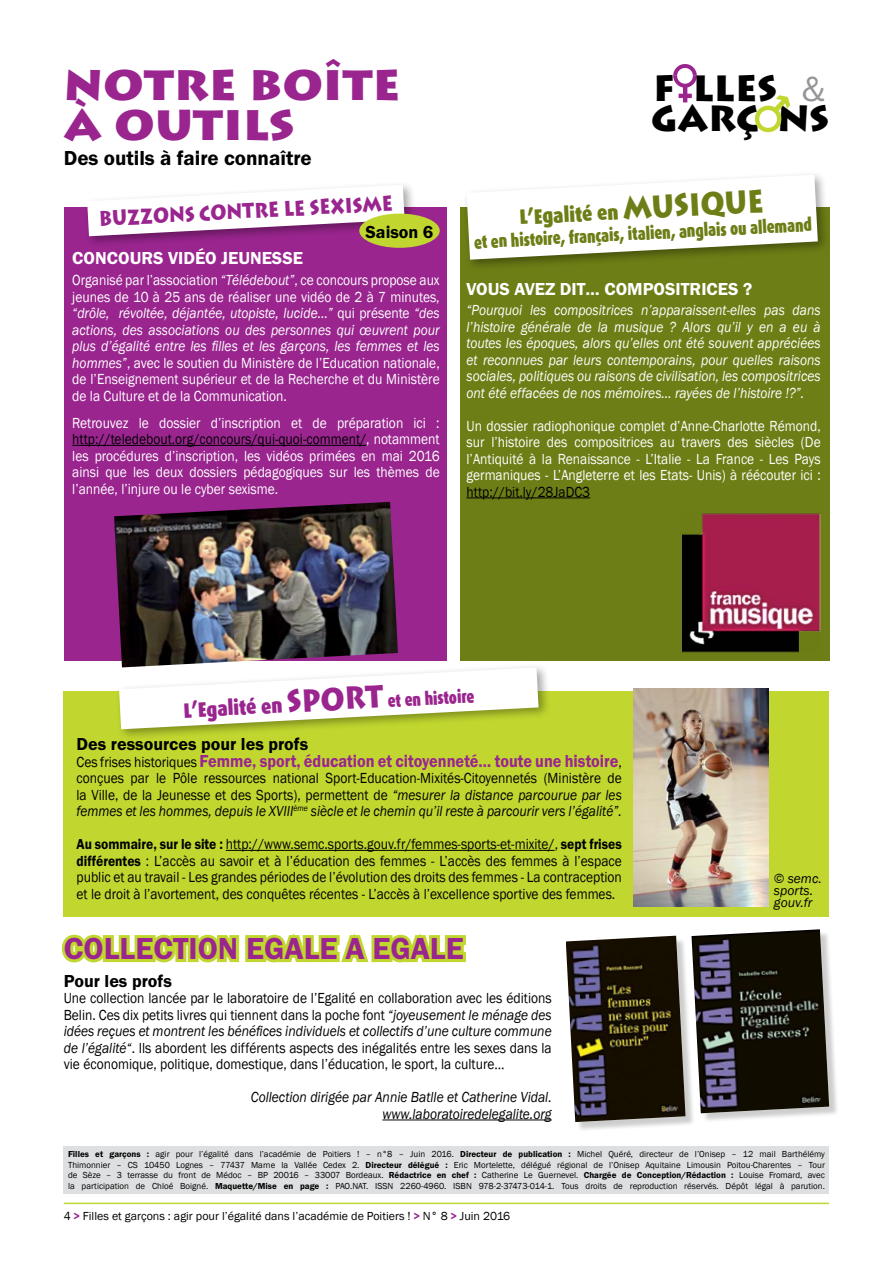
<style>
.page{position:relative;width:893px;height:1263px;background:#fff}
.page>*{position:absolute;margin:0;border:0;box-sizing:border-box;transform-origin:0 0}
.t1{font:900 49.5px/40.5px "Lithos Pro";color:#9a258f}
.t2{font:900 36px/30.5px "Lithos Pro";color:#000}
.t3{font:600 31.5px "Franklin Gothic Itc T";color:#9a258f}
.t4{font:600 21px "Franklin Gothic Itc T";color:#000}
.t5{font:900 21px "Lithos";color:#9a258f;scale:.85 1}
.t6{font:900 21px "Dax";color:#6c7e15;scale:.85 1}
.t7{font:600 18px/16.5px "Franklin Gothic Itc T";color:#9a258f;scale:.9 1}
.t8{font:900 18px "Dax";color:#6c7e15;scale:.76 1}
.t9{font:600 18px "Franklin Gothic Itc T";color:#fff}
.t10{font:900 18px "Dax";color:#9a258f;scale:.76 1}
.t11{font:600 18px "Franklin Gothic Itc T";color:#000}
.t12{font:15px/16.5px "Franklin Gothic";color:#000;text-align:justify;scale:.9 1}
.t13{font:15px/16.5px "Franklin Gothic";color:#fff;text-align:justify;scale:.9 1}
.t14{font:italic 15px/16.5px "Franklin Gothic";color:#fff;text-align:justify;scale:.9 1}
.t15{font:italic 15px/16.5px "Franklin Gothic";color:#000;text-align:right;scale:.9 1}
.t16{font:italic 13.5px/12px "Franklin Gothic";color:#000}
.t17{font:12px "Franklin Gothic";color:#000}
.t18{font:9px/10.5px "Franklin Gothic";color:#000;text-align:justify}
.s1{font-style:italic}
.s2{color:#000}
.s3{font-family:"Franklin Gothic Itc T";font-weight:400;color:#939598}
.s4{font-family:"Lithos";font-size:31.5px}
.s5{font-size:21px}
.s6{font-family:"Franklin Gothic";font-weight:400;font-size:15px;color:#000}
.s7{font-family:"Franklin Gothic Itc T";font-weight:600}
.s8{font-family:"Franklin Gothic Itc T";font-weight:600;color:#9a258f}
</style>
<div class="page">
<div style="left:64px;top:691px;width:765px;height:226px;background:#c1d72f"></div>
<hr style="left:64px;top:1202px;width:765px;height:2px;background:#c1d72f">
<div style="left:64px;top:1146px;width:765px;height:48px;background:#dedfe0"></div>
<svg style="left:673px;top:64px;width:24px;height:38px"></svg>
<svg style="left:755px;top:95px;width:35px;height:37px"></svg>
<svg style="left:61px;top:933px;width:405px;height:30px"></svg>
<hr style="left:382px;top:1119px;width:170px;height:1px;background:#000">
<hr style="left:226px;top:850px;width:329px;height:1px;background:#000">
<div style="left:460px;top:208px;width:369px;height:452px;background:#6c7e15"></div>
<div style="left:462px;top:171px;width:368px;height:101px;background:#000;opacity:.35"></div>
<svg style="left:467px;top:175px;width:351px;height:85px"></svg>
<div style="left:64px;top:208px;width:382px;height:452px;background:#9a258f"></div>
<div style="left:83px;top:181px;width:334px;height:67px;background:#000;opacity:.35"></div>
<svg style="left:87px;top:185px;width:318px;height:51px"></svg>
<div style="left:568px;top:938px;width:128px;height:194px;background:#000;opacity:.2"></div>
<div style="left:693px;top:931px;width:146px;height:192px;background:#000;opacity:.2"></div>
<svg style="left:566px;top:935px;width:263px;height:187px;background:#4e4841"></svg>
<img style="left:691px;top:929px;width:138px;height:184px">
<img style="left:634px;top:688px;width:134px;height:219px">
<div style="left:359px;top:214px;width:81px;height:34px;background:#c1d72f;border-radius:50%"></div>
<hr style="left:72px;top:445px;width:294px;height:1px;background:#000">
<hr style="left:467px;top:497px;width:123px;height:1px;background:#000">
<img style="left:114px;top:502px;width:284px;height:161px">
<img style="left:681px;top:513px;width:140px;height:139px">
<div style="left:115px;top:663px;width:436px;height:78px;background:#000;opacity:.35"></div>
<svg style="left:119px;top:667px;width:420px;height:62px"></svg>
<h1 class="t1" style="left:64px;top:63px;width:338px">notre boîte à outils</h1>
<h3 class="t4" style="left:64px;top:146px;width:250px">Des outils à faire connaître</h3>
<h3 class="t5" style="left:98px;top:206px;width:348px;rotate:-3deg">BUZZONS CONTRE LE SEXISME</h3>
<p class="t11" style="left:365px;top:221px;width:70px">Saison 6</p>
<p class="t9" style="left:72px;top:248px;width:232px">CONCOURS VIDÉO JEUNESSE</p>
<p class="t13" style="left:72px;top:272px;width:410px">Organisé par l’association <span class="s1">“Télédebout”</span>, ce concours propose aux jeunes de 10 à 25 ans de réaliser une vidéo de 2 à 7 minutes, <span class="s1">“drôle, révoltée, déjantée, utopiste, lucide…”</span> qui présente <span class="s1">“des actions, des associations ou des personnes qui œuvrent pour plus d’égalité entre les filles et les garçons, les femmes et les hommes”</span>, avec le soutien du Ministère de l’Education nationale, de l’Enseignement supérieur et de la Recherche et du Ministère de la Culture et de la Communication.</p>
<p class="t13" style="left:72px;top:415px;width:410px">Retrouvez le dossier d’inscription et de préparation ici : <span class="s2">http://teledebout.org/concours/qui-quoi-comment/</span>, notamment les procédures d’inscription, les vidéos primées en mai 2016 ainsi que les deux dossiers pédagogiques sur les thèmes de l’année, l’injure ou le cyber sexisme.</p>
<h2 class="t2" style="left:651px;top:74px;width:180px">F LLES <span class="s3">&amp;<br></span>GARÇ NS</h2>
<h3 class="t6" style="left:519px;top:205px;width:289px;rotate:-3deg">L’Egalité en <span class="s4">MUSIQUE</span></h3>
<p class="t8" style="left:473px;top:232px;width:447px;rotate:-3deg">et en histoire, français, italien, anglais ou allemand</p>
<p class="t9" style="left:467px;top:278px;width:287px">VOUS AVEZ DIT… COMPOSITRICES ?</p>
<p class="t14" style="left:467px;top:302px;width:395px">“Pourquoi les compositrices n’apparaissent-elles pas dans l’histoire générale de la musique ? Alors qu’il y en a eu à toutes les époques, alors qu’elles ont été souvent appréciées et reconnues par leurs contemporains, pour quelles raisons sociales, politiques ou raisons de civilisation, les compositrices ont été effacées de nos mémoires… rayées de l’histoire !?”.</p>
<p class="t13" style="left:467px;top:418px;width:395px">Un dossier radiophonique complet d’Anne-Charlotte Rémond, sur l’histoire des compositrices au travers des siècles (De l’Antiquité à la Renaissance - L’Italie - La France - Les Pays germaniques - L’Angleterre et les Etats- Unis) à réécouter ici :</p>
<p class="t12" style="left:467px;top:484px;width:139px">http://bit.ly/28JaDC3</p>
<p class="t10" style="left:183px;top:701px;width:384px;rotate:-3deg"><span class="s5">L’Egalité en</span> <span class="s4">sport</span> et en histoire</p>
<p class="t7" style="left:77px;top:736px;width:607px"><span class="s2">Des ressources pour les profs<br></span><span class="s6">Ces frises historiques</span> Femme, sport, éducation et citoyenneté… toute une histoire<span class="s6">,</span></p>
<p class="t12" style="left:77px;top:770px;width:607px">conçues par le Pôle ressources national Sport-Education-Mixités-Citoyennetés (Ministère de la Ville, de la Jeunesse et des Sports), permettent de <span class="s1">“mesurer la distance parcourue par les femmes et les hommes, depuis le XVIII</span><sup>ème</sup> <span class="s1">siècle et le chemin qu’il reste à parcourir vers l’égalité”.</span></p>
<p class="t12" style="left:77px;top:836px;width:607px"><span class="s7">Au sommaire, sur le site :</span> http://www.semc.sports.gouv.fr/femmes-sports-et-mixite/, <span class="s7">sept frises différentes</span> : L’accès au savoir et à l’éducation des femmes - L’accès des femmes à l’espace public et au travail - Les grandes périodes de l’évolution des droits des femmes - La contraception et le droit à l’avortement, des conquêtes récentes - L’accès à l’excellence sportive des femmes.</p>
<h3 class="t3" style="left:64px;top:930px;width:401px">COLLECTION EGALE A EGALE</h3>
<p class="t11" style="left:64px;top:970px;width:110px">Pour les profs</p>
<p class="t12" style="left:64px;top:990px;width:544px">Une collection lancée par le laboratoire de l’Egalité en collaboration avec les éditions Belin. Ces dix petits livres qui tiennent dans la poche font <span class="s1">“joyeusement le ménage des idées reçues et montrent les bénéfices individuels et collectifs d’une culture commune de l’égalité“</span>. Ils abordent les différents aspects des inégalités entre les sexes dans la vie économique, politique, domestique, dans l’éducation, le sport, la culture…</p>
<p class="t15" style="left:251px;top:1089px;width:336px">Collection dirigée par Annie Batlle et Catherine Vidal. www.laboratoiredelegalite.org</p>
<p class="t16" style="left:774px;top:873px;width:49px">© semc. sports. gouv.fr</p>
<p class="t18" style="left:68px;top:1149px;width:758px"><span class="s7">Filles et garçons :</span> agir pour l’égalité dans l’académie de Poitiers ! – n°8 – Juin 2016. <span class="s7">Directeur de publication :</span> Michel Quéré, directeur de l’Onisep – 12 mail Barthélémy Thimonnier – CS 10450 Lognes – 77437 Marne la Vallée Cedex 2. <span class="s7">Directeur délégué :</span> Eric Mortelette, délégué régional de l’Onisep Aquitaine Limousin Poitou-Charentes – Tour de Sèze – 3 terrasse du front de Médoc – BP 20016 – 33007 Bordeaux. <span class="s7">Rédactrice en chef :</span> Catherine Le Guernevel. <span class="s7">Chargée de Conception/Rédaction :</span> Louise Fromard, avec la participation de Chloé Boigné. <span class="s7">Maquette/Mise en page :</span> PAO.NAT. ISSN 2260-4960. ISBN 978-2-37473-014-1. Tous droits de reproduction réservés. Dépôt légal à parution.</p>
<p class="t17" style="left:64px;top:1209px;width:448px">4 <span class="s8">&gt;</span> Filles et garçons : agir pour l’égalité dans l’académie de Poitiers ! <span class="s8">&gt;</span> N° 8 <span class="s8">&gt;</span> Juin 2016</p>
</div>
